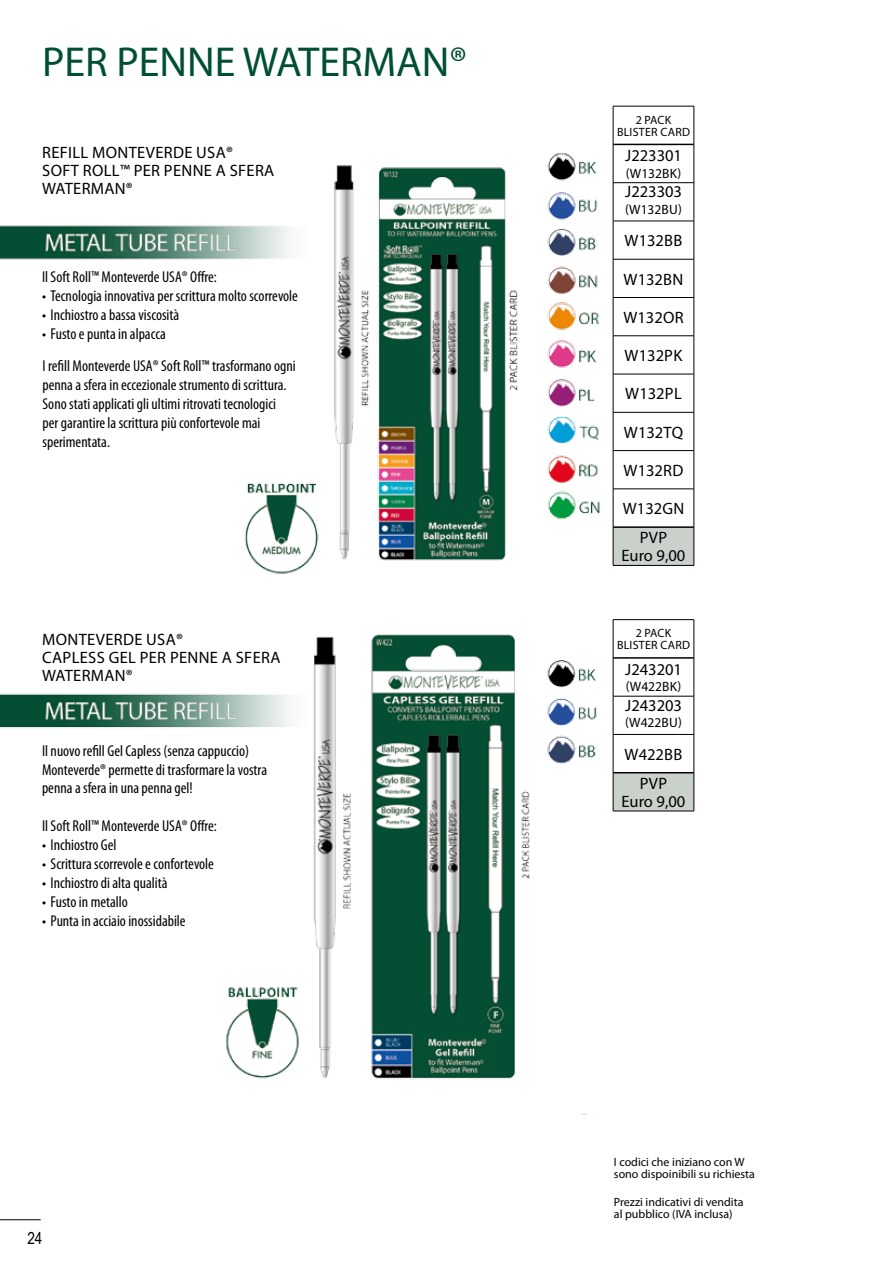
<style>
.page{position:relative;width:893px;height:1263px;background:#fff}
.page>*{position:absolute;margin:0;border:0;box-sizing:border-box;transform-origin:0 0}
.t1{font:42px "Myriad Pro";color:#004f34}
.t2{font:16.5px/18px "Myriad Pro";letter-spacing:.02em;color:#000}
.t3{font:16.5px "Myriad Pro";color:#000}
.t4{font:16.5px "Arial Narrow";color:#000}
.t5{font:condensed 15.75px/18.9px "Myriad Pro";color:#000}
.t6{font:13.5px "Myriad Pro";letter-spacing:.01em;color:#000}
.t7{font:12px/12px "Myriad Pro";color:#000}
.t8{font:12px/12px "Myriad Pro";letter-spacing:.02em;color:#000;text-align:center}
</style>
<div class="page">
<hr style="left:0;top:1219px;width:41px;height:1px;background:#000">
<img style="left:0;top:152px;width:600px;height:962px">
<div style="left:613px;top:527px;width:81px;height:38px;background:#cad1ca"></div>
<hr style="left:613px;top:106px;width:81px;height:1px;background:#000">
<hr style="left:613px;top:106px;width:1px;height:38px;background:#000">
<hr style="left:694px;top:106px;width:1px;height:38px;background:#000">
<hr style="left:613px;top:144px;width:1px;height:38px;background:#000">
<hr style="left:694px;top:144px;width:1px;height:38px;background:#000">
<hr style="left:613px;top:182px;width:81px;height:1px;background:#000">
<hr style="left:613px;top:183px;width:1px;height:38px;background:#000">
<hr style="left:694px;top:183px;width:1px;height:38px;background:#000">
<hr style="left:613px;top:221px;width:81px;height:1px;background:#000">
<hr style="left:613px;top:221px;width:1px;height:38px;background:#000">
<hr style="left:694px;top:221px;width:1px;height:38px;background:#000">
<hr style="left:613px;top:259px;width:81px;height:1px;background:#000">
<hr style="left:613px;top:259px;width:1px;height:38px;background:#000">
<hr style="left:694px;top:259px;width:1px;height:38px;background:#000">
<hr style="left:613px;top:297px;width:81px;height:1px;background:#000">
<hr style="left:613px;top:298px;width:1px;height:38px;background:#000">
<hr style="left:694px;top:298px;width:1px;height:38px;background:#000">
<hr style="left:613px;top:335px;width:81px;height:1px;background:#000">
<hr style="left:613px;top:336px;width:1px;height:38px;background:#000">
<hr style="left:694px;top:336px;width:1px;height:38px;background:#000">
<hr style="left:613px;top:374px;width:81px;height:1px;background:#000">
<hr style="left:613px;top:374px;width:1px;height:38px;background:#000">
<hr style="left:694px;top:374px;width:1px;height:38px;background:#000">
<hr style="left:613px;top:412px;width:81px;height:1px;background:#000">
<hr style="left:613px;top:412px;width:1px;height:38px;background:#000">
<hr style="left:694px;top:412px;width:1px;height:38px;background:#000">
<hr style="left:613px;top:450px;width:81px;height:1px;background:#000">
<hr style="left:613px;top:451px;width:1px;height:38px;background:#000">
<hr style="left:694px;top:451px;width:1px;height:38px;background:#000">
<hr style="left:613px;top:489px;width:81px;height:1px;background:#000">
<hr style="left:613px;top:489px;width:1px;height:38px;background:#000">
<hr style="left:694px;top:489px;width:1px;height:38px;background:#000">
<hr style="left:613px;top:527px;width:1px;height:38px;background:#000">
<hr style="left:694px;top:527px;width:1px;height:38px;background:#000">
<hr style="left:613px;top:565px;width:81px;height:1px;background:#000">
<hr style="left:613px;top:144px;width:81px;height:1px;background:#000">
<hr style="left:613px;top:526px;width:81px;height:2px;background:#000">
<div style="left:613px;top:773px;width:81px;height:38px;background:#cad1ca"></div>
<hr style="left:613px;top:619px;width:81px;height:1px;background:#000">
<hr style="left:613px;top:620px;width:1px;height:38px;background:#000">
<hr style="left:694px;top:620px;width:1px;height:38px;background:#000">
<hr style="left:613px;top:658px;width:1px;height:38px;background:#000">
<hr style="left:694px;top:658px;width:1px;height:38px;background:#000">
<hr style="left:613px;top:696px;width:81px;height:1px;background:#000">
<hr style="left:613px;top:696px;width:1px;height:38px;background:#000">
<hr style="left:694px;top:696px;width:1px;height:38px;background:#000">
<hr style="left:613px;top:735px;width:1px;height:38px;background:#000">
<hr style="left:694px;top:735px;width:1px;height:38px;background:#000">
<hr style="left:613px;top:773px;width:1px;height:38px;background:#000">
<hr style="left:694px;top:773px;width:1px;height:38px;background:#000">
<hr style="left:613px;top:811px;width:81px;height:1px;background:#000">
<hr style="left:613px;top:657px;width:81px;height:2px;background:#000">
<hr style="left:613px;top:772px;width:81px;height:1px;background:#000">
<hr style="left:613px;top:734px;width:81px;height:1px;background:#000">
<h1 class="t1" style="left:42px;top:36px;width:426px">PER PENNE WATERMAN®</h1>
<p class="t2" style="left:42px;top:143px;width:234px">REFILL MONTEVERDE USA®<br>SOFT ROLL™ PER PENNE A SFERA<br>WATERMAN®</p>
<p class="t5" style="left:42px;top:267px;width:176px">Il Soft Roll™ Monteverde USA® Offre:</p>
<p class="t5" style="left:42px;top:286px;width:257px">• Tecnologia innovativa per scrittura molto scorrevole</p>
<p class="t5" style="left:42px;top:305px;width:139px">• Inchiostro a bassa viscosità</p>
<p class="t5" style="left:42px;top:324px;width:125px">• Fusto e punta in alpacca</p>
<p class="t5" style="left:43px;top:356px;width:255px">I refill Monteverde USA® Soft Roll™ trasformano ogni penna a sfera in eccezionale strumento di scrittura.<br>Sono stati applicati gli ultimi ritrovati tecnologici per garantire la scrittura più confortevole mai sperimentata.</p>
<p class="t2" style="left:42px;top:630px;width:240px">MONTEVERDE USA®<br>CAPLESS GEL PER PENNE A SFERA<br>WATERMAN®</p>
<p class="t5" style="left:42px;top:741px;width:227px">Il nuovo refill Gel Capless (senza cappuccio)<br>Monteverde® permette di trasformare la vostra penna a sfera in una penna gel!</p>
<p class="t5" style="left:42px;top:816px;width:176px">Il Soft Roll™ Monteverde USA® Offre:</p>
<p class="t5" style="left:42px;top:835px;width:76px">• Inchiostro Gel</p>
<p class="t5" style="left:42px;top:854px;width:173px">• Scrittura scorrevole e confortevole</p>
<p class="t5" style="left:42px;top:873px;width:127px">• Inchiostro di alta qualità</p>
<p class="t5" style="left:42px;top:892px;width:87px">• Fusto in metallo</p>
<p class="t5" style="left:42px;top:911px;width:145px">• Punta in acciaio inossidabile</p>
<p class="t4" style="left:27px;top:1226px;width:17px">24</p>
<p class="t8" style="left:617px;top:114px;width:75px">2 PACK<br>BLISTER CARD</p>
<p class="t3" style="left:625px;top:146px;width:59px">J223301</p>
<p class="t6" style="left:626px;top:165px;width:57px">(W132BK)</p>
<p class="t3" style="left:625px;top:181px;width:59px">J223303</p>
<p class="t6" style="left:625px;top:201px;width:58px">(W132BU)</p>
<p class="t2" style="left:625px;top:231px;width:59px">W132BB</p>
<p class="t2" style="left:624px;top:270px;width:61px">W132BN</p>
<p class="t2" style="left:623px;top:308px;width:62px">W132OR</p>
<p class="t2" style="left:625px;top:346px;width:59px">W132PK</p>
<p class="t2" style="left:625px;top:385px;width:58px">W132PL</p>
<p class="t2" style="left:624px;top:423px;width:61px">W132TQ</p>
<p class="t2" style="left:624px;top:461px;width:61px">W132RD</p>
<p class="t2" style="left:623px;top:494px;width:63px;line-height:29.2px;text-align:center">W132GN<br>PVP</p>
<p class="t2" style="left:622px;top:547px;width:65px">Euro 9,00</p>
<p class="t8" style="left:617px;top:627px;width:75px">2 PACK<br>BLISTER CARD</p>
<p class="t3" style="left:625px;top:659px;width:59px">J243201</p>
<p class="t6" style="left:626px;top:679px;width:57px">(W422BK)</p>
<p class="t3" style="left:625px;top:695px;width:59px">J243203</p>
<p class="t6" style="left:625px;top:714px;width:58px">(W422BU)</p>
<p class="t2" style="left:625px;top:739px;width:59px;line-height:29.2px;text-align:center">W422BB<br>PVP</p>
<p class="t2" style="left:622px;top:792px;width:65px">Euro 9,00</p>
<p class="t7" style="left:614px;top:1155px;width:143px">I codici che iniziano con W sono dispoinibili su richiesta</p>
<p class="t7" style="left:614px;top:1196px;width:131px">Prezzi indicativi di vendita al pubblico (IVA inclusa)</p>
</div>
